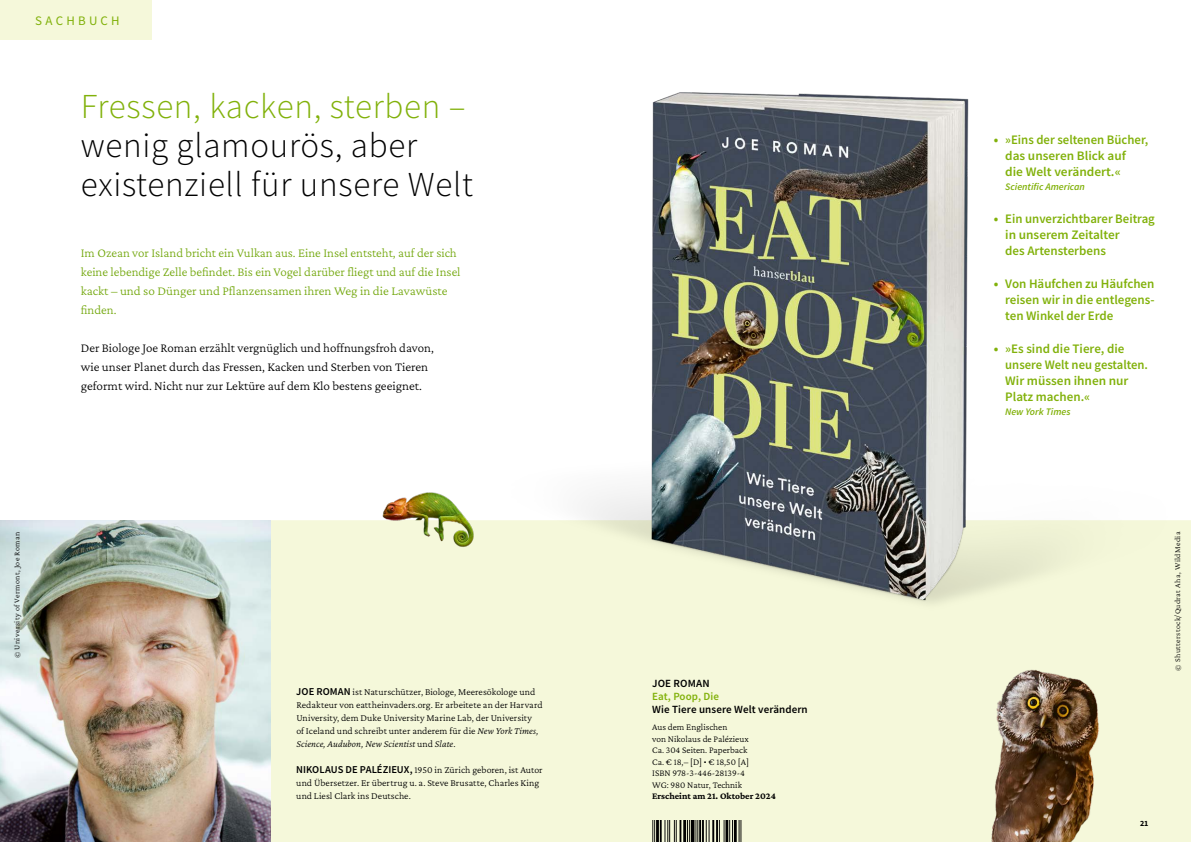
<style>
.page{position:relative;width:1191px;height:842px;background:#fff}
.page>*{position:absolute;margin:0;border:0;box-sizing:border-box;transform-origin:0 0}
.t1{font:300 35px/39px "Source Sans Pro";letter-spacing:.02em;color:#000}
.t2{font:300 35px "Source Sans Pro";letter-spacing:.02em;color:#81b10a}
.t3{font:600 13px/16px "Source Sans Pro";color:#81b10a}
.t4{font:300 13px/19px "Crimson Pro";color:#74a80f}
.t5{font:300 13px/19px "Crimson Pro";color:#000}
.t6{font:13px "Source Sans Pro";letter-spacing:.25em;color:#81b10a}
.t7{font:600 11px "Source Sans Pro";letter-spacing:.01em;color:#000}
.t8{font:600 11px "Source Sans Pro";letter-spacing:.01em;color:#81b10a}
.t9{font:300 10px/13px "Crimson Pro";letter-spacing:.005em;color:#000}
.t10{font:italic 600 10px "Source Sans Pro";color:#81b10a}
.t11{font:300 9.5px/11.5px "Crimson Pro";color:#000}
.t12{font:700 9.5px "Crimson Pro";color:#000}
.t13{font:300 8px "Crimson Pro";letter-spacing:.05em;color:#000}
.t14{font:700 8px "Source Sans Pro";color:#000}
.s1{font-weight:700;font-size:13.5px}
.s2{font-family:"Source Sans Pro";font-weight:600;font-size:10.5px}
.s3{font-style:italic}
</style>
<div class="page">
<div style="left:270px;top:520px;width:921px;height:322px;background:#f5f8da"></div>
<div style="left:0;top:0;width:152px;height:40px;background:#f5f8da"></div>
<img style="left:0;top:520px;width:270px;height:322px">
<img style="left:415px;top:92px;width:753px;height:559px">
<img style="left:645px;top:820px;width:100px;height:22px">
<img style="left:375px;top:450px;width:109px;height:169px">
<img style="left:966px;top:654px;width:140px;height:188px">
<svg style="left:404px;top:520px;width:18px;height:38px"></svg>
<h2 class="t6" style="left:35px;top:12px;width:86px">SACHBUCH</h2>
<h1 class="t2" style="left:81px;top:85px;width:386px">Fressen, kacken, sterben –</h1>
<h1 class="t1" style="left:81px;top:126px;width:394px">wenig glamourös, aber existenziell für unsere Welt</h1>
<h2 class="t4" style="left:81px;top:243px;width:381px">Im Ozean vor Island bricht ein Vulkan aus. Eine Insel entsteht, auf der sich keine lebendige Zelle befindet. Bis ein Vogel darüber fliegt und auf die Insel kackt – und so Dünger und Pflanzensamen ihren Weg in die Lavawüste finden.</h2>
<h2 class="t5" style="left:81px;top:338px;width:354px">Der Biologe Joe Roman erzählt vergnüglich und hoffnungsfroh davon, wie unser Planet durch das Fressen, Kacken und Sterben von Tieren geformt wird. Nicht nur zur Lektüre auf dem Klo bestens geeignet.</h2>
<h2 class="t3" style="left:1005px;top:132px;width:145px;text-indent:-11px"><span class="s1">•</span> »Eins der seltenen Bücher, das unseren Blick auf<br>die Welt verändert.«</h2>
<p class="t10" style="left:1005px;top:181px;width:81px">Scientific American</p>
<h2 class="t3" style="left:1005px;top:211px;width:151px;text-indent:-11px"><span class="s1">•</span> Ein unverzichtbarer Beitrag in unserem Zeitalter<br>des Artensterbens</h2>
<h2 class="t3" style="left:1005px;top:276px;width:151px;text-align:justify;text-indent:-11px"><span class="s1">•</span> Von Häufchen zu Häufchen reisen wir in die entlegens&shy;ten Winkel der Erde</h2>
<h2 class="t3" style="left:1005px;top:341px;width:144px;text-indent:-11px"><span class="s1">•</span> »Es sind die Tiere, die unsere Welt neu gestalten.<br>Wir müssen ihnen nur<br>Platz machen.«</h2>
<p class="t10" style="left:1005px;top:406px;width:67px">New York Times</p>
<p class="t13" style="left:12px;top:575px;width:45px;rotate:-90deg">© Copyright</p>
<p class="t13" style="left:12px;top:658px;width:128px;rotate:-90deg">© University of Vermont, Joe Roman</p>
<p class="t13" style="left:1172px;top:671px;width:141px;rotate:-90deg">© Shutterstock/Qudrat Aha, WildMedia</p>
<p class="t7" style="left:652px;top:676px;width:59px">JOE ROMAN</p>
<p class="t8" style="left:652px;top:689px;width:68px">Eat, Poop, Die</p>
<p class="t7" style="left:652px;top:702px;width:157px">Wie Tiere unsere Welt verändern</p>
<p class="t11" style="left:652px;top:721px;width:98px">Aus dem Englischen<br>von Nikolaus de Palézieux<br>Ca. 304 Seiten. Paperback<br>Ca. € 18,– [D] <sup>.</sup> € 18,50 [A]<br>ISBN 978-3-446-28139-4<br>WG: 980 Natur, Technik</p>
<p class="t12" style="left:652px;top:790px;width:125px">Erscheint am 21. Oktober 2024</p>
<p class="t9" style="left:296px;top:685px;width:248px"><span class="s2">JOE ROMAN</span> ist Naturschützer, Biologe, Meeresökologe und Redakteur von eattheinvaders.org. Er arbeitete an der Harvard University, dem Duke University Marine Lab, der University<br>of Iceland und schreibt unter anderem für die <span class="s3">New York Times, Science, Audubon, New Scientist</span> und <span class="s3">Slate</span>.</p>
<p class="t9" style="left:296px;top:763px;width:248px"><span class="s2">NIKOLAUS DE PALÉZIEUX,</span> 1950 in Zürich geboren, ist Autor und Übersetzer. Er übertrug u. a. Steve Brusatte, Charles King und Liesl Clark ins Deutsche.</p>
<p class="t14" style="left:1140px;top:818px;width:10px">21</p>
</div>
